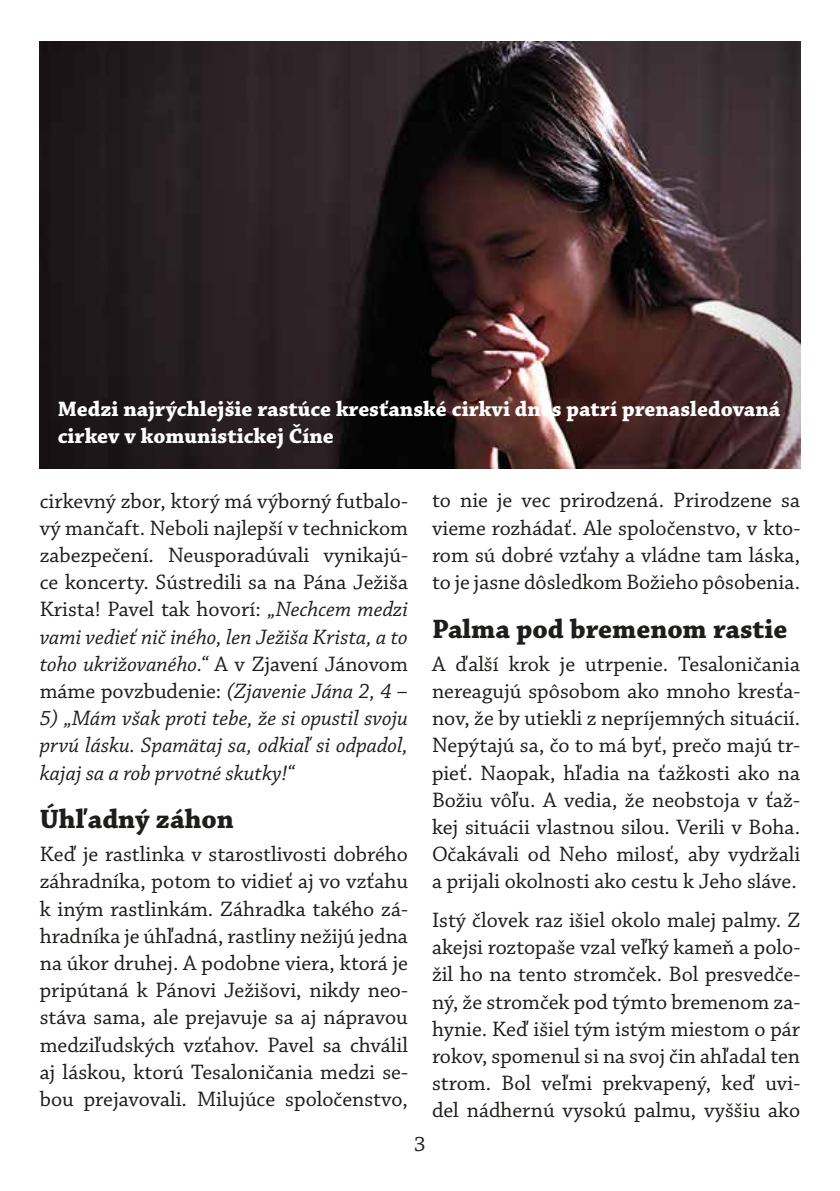
<style>
.page{position:relative;width:840px;height:1191px;background:#fff}
.page>*{position:absolute;margin:0;border:0;box-sizing:border-box;transform-origin:0 0}
.t1{font:700 28px "Chaparral Pro";color:#1d1d1b}
.t2{font:22px/27.2px "Chaparral Pro";color:#1d1d1b;text-align:justify}
.t3{font:italic 22px/27.2px "Chaparral Pro";color:#1d1d1b;text-align:justify}
.t4{font:700 22px/27.2px "Chaparral Pro";color:#fff}
.s1{font-style:italic}
</style>
<div class="page">
<img style="left:40px;top:41px;width:759px;height:427px">
<p class="t4" style="left:58px;top:396px;width:723px">Medzi najrýchlejšie rastúce kresťanské cirkvi dnes patrí prenasledovaná cirkev v komunistickej Číne</p>
<p class="t2" style="left:40px;top:488px;width:369px">cirkevný zbor, ktorý má výborný futbalo&shy;vý mančaft. Neboli najlepší v technickom zabezpečení. Neusporadúvali vynikajú&shy;ce koncerty. Sústredili sa na Pána Ježiša Krista! Pavel tak hovorí: <span class="s1">„Nechcem medzi vami vedieť nič iného, len Ježiša Krista, a to toho ukrižovaného.“</span> A v Zjavení Jánovom máme povzbudenie: <span class="s1">(Zjavenie Jána 2, 4 –</span></p>
<p class="t3" style="left:40px;top:705px;width:369px">5) „Mám však proti tebe, že si opustil svoju prvú lásku. Spamätaj sa, odkiaľ si odpadol, kajaj sa a rob prvotné skutky!“</p>
<p class="t1" style="left:40px;top:803px;width:195px">Úhľadný záhon</p>
<p class="t2" style="left:40px;top:841px;width:369px">Keď je rastlinka v starostlivosti dobrého záhradníka, potom to vidieť aj vo vzťahu k iným rastlinkám. Záhradka takého zá&shy;hradníka je úhľadná, rastliny nežijú jedna na úkor druhej. A podobne viera, ktorá je pripútaná k Pánovi Ježišovi, nikdy neo&shy;stáva sama, ale prejavuje sa aj nápravou medziľudských vzťahov. Pavel sa chválil aj láskou, ktorú Tesaloničania medzi se&shy;bou prejavovali. Milujúce spoločenstvo,</p>
<p class="t2" style="left:432px;top:488px;width:369px">to nie je vec prirodzená. Prirodzene sa vieme rozhádať. Ale spoločenstvo, v kto&shy;rom sú dobré vzťahy a vládne tam láska, to je jasne dôsledkom Božieho pôsobenia.</p>
<p class="t1" style="left:432px;top:612px;width:357px">Palma pod bremenom rastie</p>
<p class="t2" style="left:432px;top:651px;width:369px">A ďalší krok je utrpenie. Tesaloničania nereagujú spôsobom ako mnoho kresťa&shy;nov, že by utiekli z nepríjemných situácií.<br>Nepýtajú sa, čo to má byť, prečo majú tr&shy;pieť. Naopak, hľadia na ťažkosti ako na Božiu vôľu. A vedia, že neobstoja v ťaž&shy;kej situácii vlastnou silou. Verili v Boha.<br>Očakávali od Neho milosť, aby vydržali a prijali okolnosti ako cestu k Jeho sláve.</p>
<p class="t2" style="left:432px;top:907px;width:369px">Istý človek raz išiel okolo malej palmy. Z akejsi roztopaše vzal veľký kameň a polo&shy;žil ho na tento stromček. Bol presvedče&shy;ný, že stromček pod týmto bremenom za&shy;hynie. Keď išiel tým istým miestom o pár rokov, spomenul si na svoj čin ahľadal ten strom. Bol veľmi prekvapený, keď uvi&shy;del nádhernú vysokú palmu, vyššiu ako</p>
<p class="t2" style="left:414px;top:1130px;width:13px">3</p>
</div>
